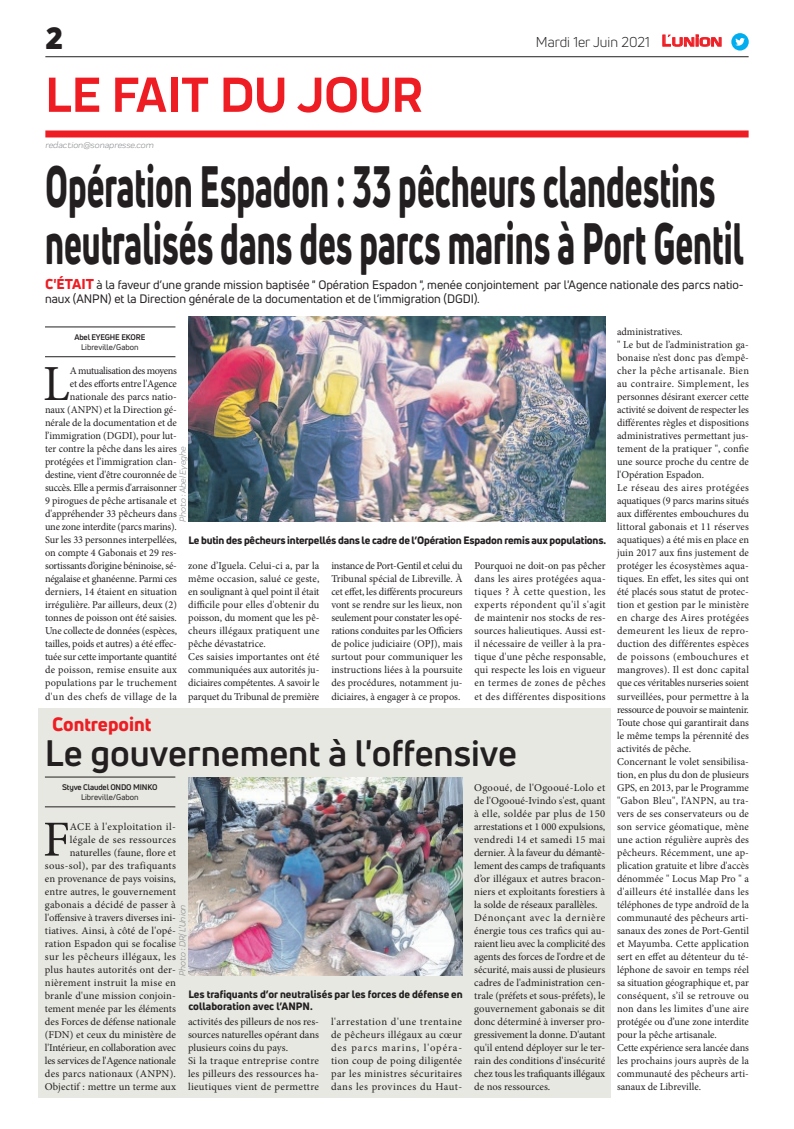
<style>
.page{position:relative;width:794px;height:1129px;background:#fff}
.page>*{position:absolute;margin:0;border:0;box-sizing:border-box;transform-origin:0 0}
.t1{font:800 57px/57px "Uni Neue";color:#231f20;scale:.59 1}
.t2{font:700 51px "Praktika";color:#ee1d23}
.t3{font:50.5px "Minion Pro";color:#231f20}
.t4{font:700 36px "Uni Neue";color:#231f20}
.t5{font:900 30px "Uni Neue";color:#231f20}
.t6{font:800 19px "Uni Neue";color:#ee1d23}
.t7{font:14px "Uni Neue";color:#231f20}
.t8{font:12px/14.4px "Uni Neue";color:#231f20}
.t9{font:10.5px/13px "Minion Pro";color:#231f20}
.t10{font:800 10.5px/12.6px "Uni Neue";letter-spacing:-.015em;color:#231f20}
.t11{font:italic 9px "Praktika";color:#818386}
.t12{font:700 8px "Uni Neue";letter-spacing:-.02em;color:#231f20}
.t13{font:8px "Uni Neue";color:#231f20}
.s1{font-family:"Eurostile";font-weight:600;font-size:14.9px;color:#ee1d23}
.s2{font-family:"Eurostile";font-weight:600;font-size:11.4px;color:#ee1d23}
.s3{font-weight:800;font-size:14px;color:#ee1d23}
</style>
<div class="page">
<div style="left:39px;top:708px;width:572px;height:388px;background:#e7e8e2"></div>
<hr style="left:45px;top:56px;width:703px;height:1px;background:#231f20">
<div style="left:45px;top:130px;width:703px;height:7px;background:#ee1d23"></div>
<svg style="left:662px;top:34px;width:60px;height:13px"></svg>
<div style="left:731px;top:33px;width:17px;height:18px;background:#00aeef;border-radius:50%"></div>
<svg style="left:735px;top:38px;width:10px;height:8px"></svg>
<hr style="left:45px;top:356px;width:130px;height:1px;background:#231f20">
<hr style="left:45px;top:327px;width:130px;height:1px;background:#231f20">
<hr style="left:45px;top:806px;width:130px;height:1px;background:#231f20">
<hr style="left:45px;top:776px;width:130px;height:1px;background:#231f20">
<img style="left:188px;top:777px;width:275px;height:198px">
<img style="left:188px;top:316px;width:417px;height:205px">
<h3 class="t5" style="left:45px;top:17px;width:19px">2</h3>
<h2 class="t2" style="left:45px;top:54px;width:378px">LE FAIT DU JOUR</h2>
<p class="t11" style="left:45px;top:138px;width:110px">redaction@sonapresse.com</p>
<h3 class="t7" style="left:536px;top:33px;width:188px">Mardi 1er Juin 2021 <span class="s1">L</span><span class="s2">UNION</span></h3>
<h1 class="t1" style="left:45px;top:157px;width:1185px">Opération Espadon : 33 pêcheurs clandestins neutralisés dans des parcs marins à Port Gentil</h1>
<p class="t8" style="left:45px;top:277px;width:700px"><span class="s3">C'ÉTAIT</span> à la faveur d’une grande mission baptisée " Opération Espadon ", menée conjointement par l'Agence nationale des parcs natio&shy;naux (ANPN) et la Direction générale de la documentation et de l’immigration (DGDI).</p>
<p class="t12" style="left:74px;top:332px;width:72px">Abel EYEGHE EKORE</p>
<p class="t13" style="left:81px;top:342px;width:59px">Libreville/Gabon</p>
<p class="t9" style="left:617px;top:325px;width:133px">administratives.<br>" Le but de l’administration ga&shy;bonaise n’est donc pas d’empê&shy;cher la pêche artisanale. Bien au contraire. Simplement, les personnes désirant exercer cette activité se doivent de respecter les différentes règles et dispositions administratives permettant jus&shy;tement de la pratiquer ", confie une source proche du centre de l'Opération Espadon.<br>Le réseau des aires protégées aquatiques (9 parcs marins situés aux différentes embouchures du littoral gabonais et 11 réserves aquatiques) a été mis en place en juin 2017 aux fins justement de protéger les écosystèmes aqua&shy;tiques. En effet, les sites qui ont été placés sous statut de protec&shy;tion et gestion par le ministère en charge des Aires protégées demeurent les lieux de repro&shy;duction des différentes espèces de poissons (embouchures et mangroves). Il est donc capital que ces véritables nurseries soient surveillées, pour permettre à la ressource de pouvoir se maintenir.<br>Toute chose qui garantirait dans le même temps la pérennité des activités de pêche.<br>Concernant le volet sensibilisa&shy;tion, en plus du don de plusieurs<br>GPS, en 2013, par le Programme "Gabon Bleu", l’ANPN, au tra&shy;vers de ses conservateurs ou de son service géomatique, mène une action régulière auprès des pêcheurs. Récemment, une ap&shy;plication gratuite et libre d'accès dénommée " Locus Map Pro " a d'ailleurs été installée dans les téléphones de type androïd de la communauté des pêcheurs arti&shy;sanaux des zones de Port-Gentil et Mayumba. Cette application sert en effet au détenteur du té&shy;léphone de savoir en temps réel sa situation géographique et, par conséquent, s’il se retrouve ou non dans les limites d’une aire protégée ou d’une zone interdite pour la pêche artisanale.<br>Cette expérience sera lancée dans les prochains jours auprès de la communauté des pêcheurs arti&shy;sanaux de Libreville.</p>
<p class="t9" style="left:45px;top:364px;width:133px;text-align:right">A mutualisation des moyens<br>et des efforts entre l'Agence nationale des parcs natio-<br>naux (ANPN) et la Direction gé&shy;nérale de la documentation et de l’immigration (DGDI), pour lut&shy;ter contre la pêche dans les aires protégées et l’immigration clan&shy;destine, vient d'être couronnée de succès. Elle a permis d'arraisonner 9 pirogues de pêche artisanale et d'appréhender 33 pêcheurs dans une zone interdite (parcs marins).<br>Sur les 33 personnes interpellées, on compte 4 Gabonais et 29 res&shy;sortissants d’origine béninoise, sé&shy;négalaise et ghanéenne. Parmi ces derniers, 14 étaient en situation irrégulière. Par ailleurs, deux (2) tonnes de poisson ont été saisies.<br>Une collecte de données (espèces, tailles, poids et autres) a été effec&shy;tuée sur cette importante quantité de poisson, remise ensuite aux populations par le truchement d'un des chefs de village de la</p>
<h3 class="t3" style="left:43px;top:350px;width:28px">L</h3>
<p class="t11" style="left:176px;top:521px;width:77px;rotate:-90deg">Photo : Abel Eyeghe</p>
<p class="t10" style="left:188px;top:533px;width:419px">Le butin des pêcheurs interpellés dans le cadre de l’Opération Espadon remis aux populations.</p>
<p class="t9" style="left:188px;top:559px;width:133px">zone d’Iguela. Celui-ci a, par la même occasion, salué ce geste, en soulignant à quel point il était difficile pour elles d'obtenir du poisson, du moment que les pê&shy;cheurs illégaux pratiquent une pêche dévastatrice.<br>Ces saisies importantes ont été communiquées aux autorités ju&shy;diciaires compétentes. A savoir le parquet du Tribunal de première</p>
<p class="t9" style="left:331px;top:559px;width:133px;text-align:justify">instance de Port-Gentil et celui du Tribunal spécial de Libreville. À cet effet, les différents procureurs vont se rendre sur les lieux, non seulement pour constater les opé&shy;rations conduites par les Officiers de police judiciaire (OPJ), mais surtout pour communiquer les instructions liées à la poursuite des procédures, notamment ju&shy;diciaires, à engager à ce propos.</p>
<p class="t9" style="left:474px;top:559px;width:133px;text-align:justify">Pourquoi ne doit-on pas pêcher dans les aires protégées aqua&shy;tiques ? À cette question, les experts répondent qu'il s'agit de maintenir nos stocks de res&shy;sources halieutiques. Aussi est&shy;il nécessaire de veiller à la pra&shy;tique d'une pêche responsable, qui respecte les lois en vigueur en termes de zones de pêches et des différentes dispositions</p>
<h3 class="t6" style="left:52px;top:711px;width:101px">Contrepoint</h3>
<h3 class="t4" style="left:45px;top:730px;width:473px">Le gouvernement à l'offensive</h3>
<p class="t12" style="left:62px;top:782px;width:97px">Styve Claudel ONDO MINKO</p>
<p class="t13" style="left:81px;top:792px;width:59px">Libreville/Gabon</p>
<p class="t9" style="left:474px;top:780px;width:133px">Ogooué, de l'Ogooué-Lolo et de l'Ogooué-Ivindo s'est, quant à elle, soldée par plus de 150 arrestations et 1 000 expulsions, vendredi 14 et samedi 15 mai dernier. À la faveur du démantè&shy;lement des camps de trafiquants d’or illégaux et autres bracon&shy;niers et exploitants forestiers à la solde de réseaux parallèles.<br>Dénonçant avec la dernière énergie tous ces trafics qui au&shy;raient lieu avec la complicité des agents des forces de l'ordre et de sécurité, mais aussi de plusieurs cadres de l'administration cen&shy;trale (préfets et sous-préfets), le gouvernement gabonais se dit donc déterminé à inverser pro&shy;gressivement la donne. D'autant qu'il entend déployer sur le ter&shy;rain des conditions d'insécurité chez tous les trafiquants illégaux de nos ressources.</p>
<p class="t9" style="left:45px;top:819px;width:133px;text-align:right">ACE à l'exploitation il&shy;légale de ses ressources naturelles (faune, flore et sous-sol), par des trafiquants en provenance de pays voisins, entre autres, le gouvernement gabonais a décidé de passer à l'offensive à travers diverses ini&shy;tiatives. Ainsi, à côté de l'opé&shy;ration Espadon qui se focalise sur les pêcheurs illégaux, les plus hautes autorités ont der&shy;nièrement instruit la mise en branle d'une mission conjoin&shy;tement menée par les éléments des Forces de défense nationale (FDN) et ceux du ministère de l'Intérieur, en collaboration avec les services de l'Agence nationale des parcs nationaux (ANPN).<br>Objectif : mettre un terme aux</p>
<h3 class="t3" style="left:43px;top:805px;width:28px">F</h3>
<p class="t11" style="left:176px;top:975px;width:73px;rotate:-90deg">Photo : DR/ L’Union</p>
<p class="t10" style="left:188px;top:987px;width:276px">Les trafiquants d’or neutralisés par les forces de défense en collaboration avec l’ANPN.</p>
<p class="t9" style="left:188px;top:1014px;width:133px">activités des pilleurs de nos res&shy;sources naturelles opérant dans plusieurs coins du pays.<br>Si la traque entreprise contre les pilleurs des ressources ha&shy;lieutiques vient de permettre</p>
<p class="t9" style="left:331px;top:1014px;width:133px;text-align:justify">l'arrestation d'une trentaine de pêcheurs illégaux au cœur des parcs marins, l'opéra&shy;tion coup de poing diligentée par les ministres sécuritaires dans les provinces du Haut-</p>
</div>
